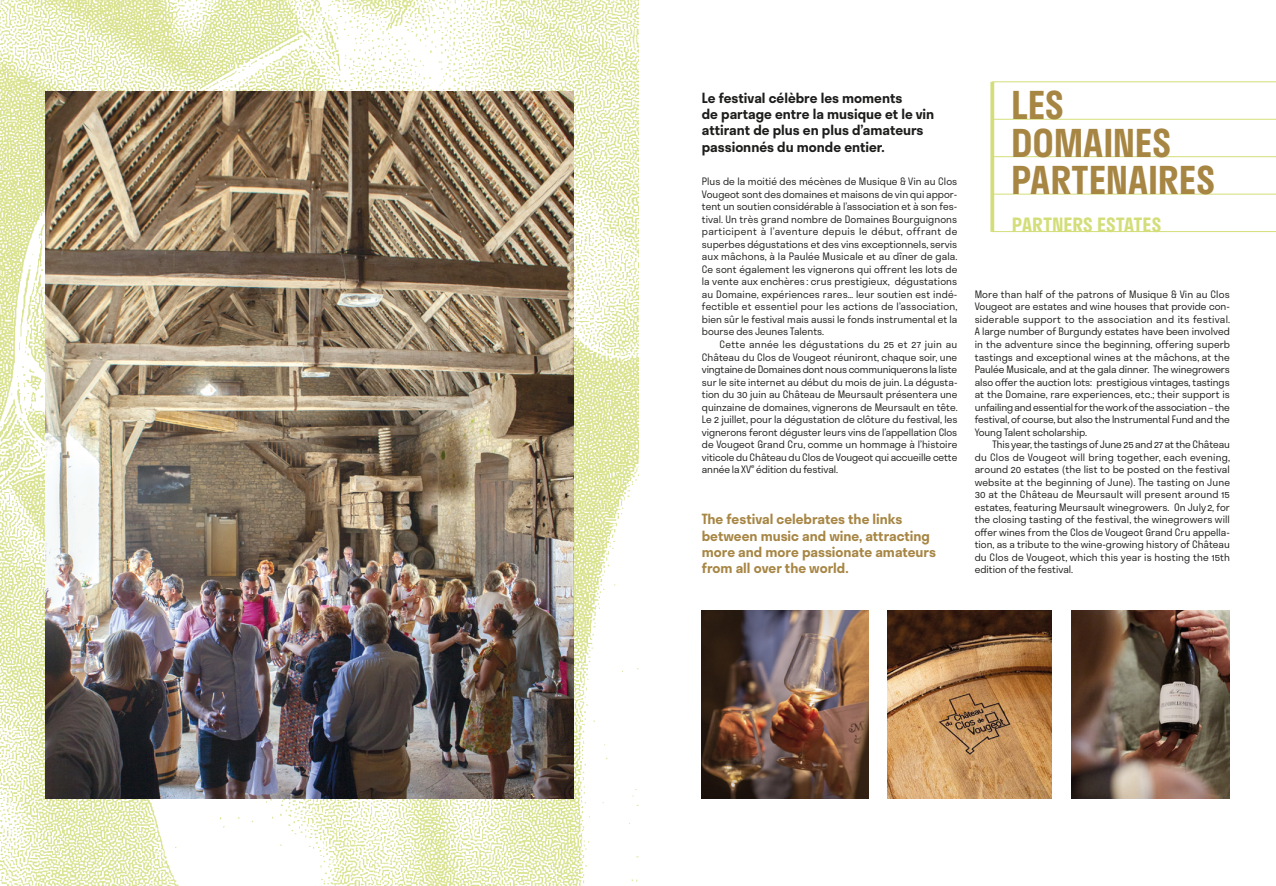
<style>
.page{position:relative;width:1276px;height:886px;background:#fff}
.page>*{position:absolute;margin:0;border:0;box-sizing:border-box;transform-origin:0 0}
.t1{font:600 37.5px/37.5px "Stratos";letter-spacing:.005em;color:#a78644}
.t2{font:600 19.25px "Stratos";letter-spacing:.01em;color:#d3de79}
.t3{font:600 13.75px/16.2px "Stratos";color:#1d1d1b}
.t4{font:600 13.75px/16.2px "Stratos";color:#a78644}
.t5{font:300 10px/12.5px "Stratos";letter-spacing:-.01em;color:#1d1d1b;text-align:justify}
.t6{font:300 5.88px "Stratos";color:#1d1d1b}
</style>
<div class="page">
<img style="left:0;top:0;width:638px;height:886px">
<img style="left:46px;top:92px;width:528px;height:706px">
<hr style="left:992px;top:119px;width:284px;height:1px;background:#d3de79">
<hr style="left:992px;top:82px;width:284px;height:1px;background:#d3de79">
<hr style="left:992px;top:156px;width:284px;height:1px;background:#d3de79">
<hr style="left:992px;top:194px;width:284px;height:1px;background:#d3de79">
<hr style="left:992px;top:231px;width:284px;height:1px;background:#d3de79">
<svg style="left:990px;top:82px;width:4px;height:150px"></svg>
<img style="left:702px;top:610px;width:166px;height:188px">
<img style="left:887px;top:610px;width:164px;height:188px">
<img style="left:1072px;top:610px;width:158px;height:188px">
<h3 class="t3" style="left:702px;top:89px;width:234px">Le festival célèbre les moments<br>de partage entre la musique et le vin attirant de plus en plus d’amateurs passionnés du monde entier.</h3>
<p class="t5" style="left:702px;top:175px;width:257px">Plus de la moitié des mécènes de Musique &amp; Vin au Clos Vougeot sont des domaines et maisons de vin qui appor&shy;tent un soutien considérable à l’association et à son fes&shy;tival. Un très grand nombre de Domaines Bourguignons participent à l’aventure depuis le début, offrant de superbes dégustations et des vins exceptionnels, servis aux mâchons, à la Paulée Musicale et au dîner de gala.<br>Ce sont également les vignerons qui offrent les lots de la vente aux enchères : crus prestigieux, dégustations au Domaine, expériences rares… leur soutien est indé&shy;fectible et essentiel pour les actions de l’association, bien sûr le festival mais aussi le fonds instrumental et la bourse des Jeunes Talents.</p>
<p class="t5" style="left:702px;top:338px;width:257px;text-indent:18px">Cette année les dégustations du 25 et 27 juin au Château du Clos de Vougeot réuniront, chaque soir, une vingtaine de Domaines dont nous communiquerons la liste sur le site internet au début du mois de juin. La dégusta&shy;tion du 30 juin au Château de Meursault présentera une quinzaine de domaines, vignerons de Meursault en tête.<br>Le 2 juillet, pour la dégustation de clôture du festival, les vignerons feront déguster leurs vins de l’appellation Clos de Vougeot Grand Cru, comme un hommage à l’histoire viticole du Château du Clos de Vougeot qui accueille cette année la XV</p>
<p class="t6" style="left:751px;top:461px;width:5px">e</p>
<p class="t5" style="left:756px;top:463px;width:83px">édition du festival.</p>
<h3 class="t4" style="left:702px;top:511px;width:236px">The festival celebrates the links between music and wine, attracting more and more passionate amateurs from all over the world.</h3>
<h1 class="t1" style="left:1011px;top:86px;width:205px">LES<br>DOMAINES<br>PARTENAIRES</h1>
<h2 class="t2" style="left:1012px;top:209px;width:151px">PARTNERS ESTATES</h2>
<p class="t5" style="left:974px;top:288px;width:257px">More than half of the patrons of Musique &amp; Vin au Clos Vougeot are estates and wine houses that provide con&shy;siderable support to the association and its festival.<br>A large number of Burgundy estates have been involved in the adventure since the beginning, offering superb tastings and exceptional wines at the mâchons, at the Paulée Musicale, and at the gala dinner. The winegrowers also offer the auction lots: prestigious vintages, tastings at the Domaine, rare experiences, etc.; their support is unfailing and essential for the work of the association – the festival, of course, but also the Instrumental Fund and the Young Talent scholarship.</p>
<p class="t5" style="left:974px;top:438px;width:257px;text-indent:18px">This year, the tastings of June 25 and 27 at the Château du Clos de Vougeot will bring together, each evening, around 20 estates (the list to be posted on the festival website at the beginning of June). The tasting on June 30 at the Château de Meursault will present around 15 estates, featuring Meursault winegrowers. On July 2, for the closing tasting of the festival, the winegrowers will offer wines from the Clos de Vougeot Grand Cru appella&shy;tion, as a tribute to the wine-growing history of Château du Clos de Vougeot, which this year is hosting the 15th edition of the festival.</p>
</div>
